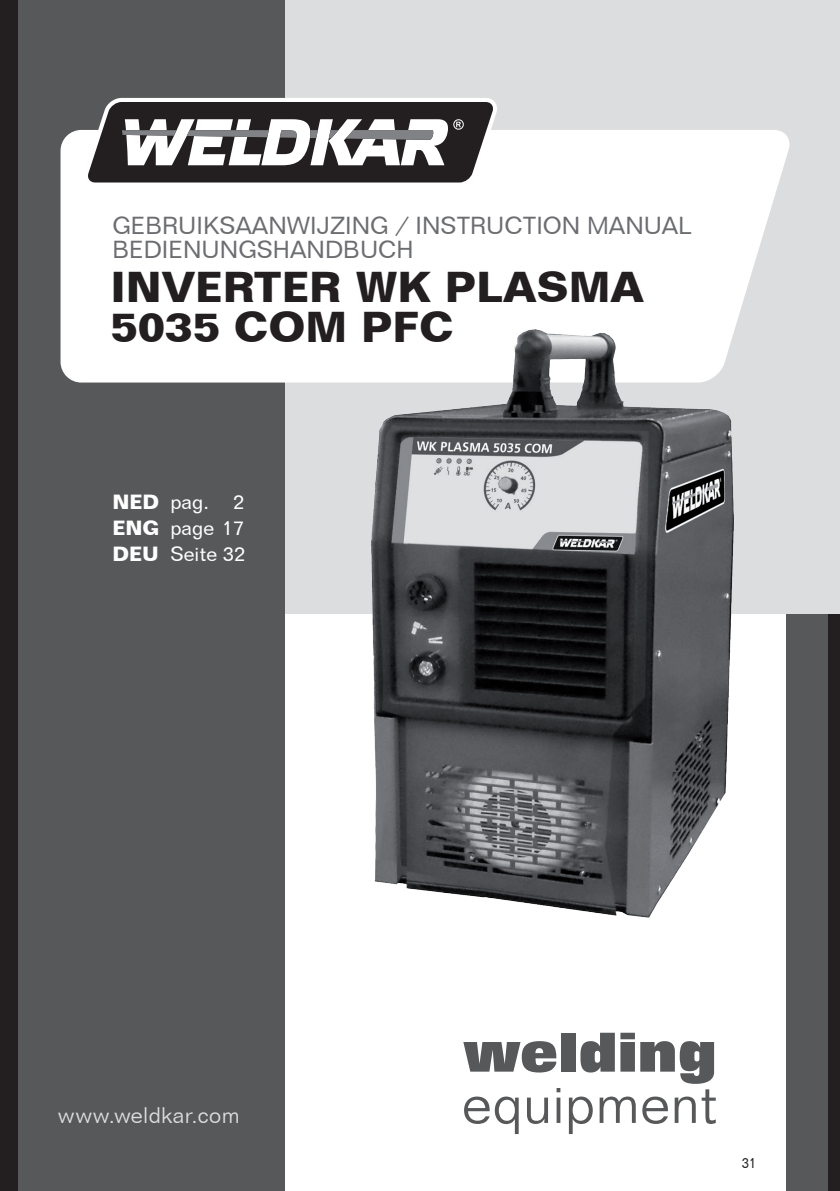
<style>
.page{position:relative;width:840px;height:1191px;background:#fff}
.page>*{position:absolute;margin:0;border:0;box-sizing:border-box;transform-origin:0 0}
.t1{font:300 54.4px "Folio BT";color:#57585a}
.t2{font:800 54.4px "Folio Std";color:#57585a}
.t3{font:700 42px/40px "Folio BT";color:#231f20}
.t4{font:24px/24px "Folio BT";color:#6c6d70}
.t5{font:300 22px "Folio BT";letter-spacing:.015em;color:#dcdddf}
.t6{font:20px/26.2px "Folio BT";color:#fff;text-align:justify}
.t7{font:14.4px "Folio BT";color:#231f20;scale:.9 1}
.s1{font-weight:700}
</style>
<div class="page">
<div style="left:785px;top:0;width:48px;height:1191px;background:#57585a"></div>
<div style="left:828px;top:0;width:11px;height:1191px;background:#231f20"></div>
<div style="left:0;top:0;width:839px;height:614px;background:#dcdddf"></div>
<div style="left:17px;top:0;width:268px;height:1191px;background:#57585a"></div>
<div style="left:0;top:0;width:17px;height:1191px;background:#231f20"></div>
<div style="left:60px;top:130px;width:730px;height:252px;background:#fff"></div>
<svg style="left:84px;top:98px;width:413px;height:89px;background:#7c7a7b"></svg>
<img style="left:300px;top:309px;width:467px;height:609px">
<p class="t4" style="left:112px;top:213px;width:580px">GEBRUIKSAANWIJZING / INSTRUCTION MANUAL<br>BEDIENUNGSHANDBUCH</p>
<h2 class="t3" style="left:110px;top:266px;width:535px">INVERTER WK PLASMA<br>5035 COM PFC</h2>
<p class="t6" style="left:112px;top:488px;width:134px"><span class="s1">NED</span> pag. 2<br><span class="s1">ENG</span> page 17<br><span class="s1">DEU</span> Seite 32</p>
<p class="t5" style="left:58px;top:1101px;width:183px">www.weldkar.com</p>
<h1 class="t2" style="left:463px;top:1021px;width:254px">welding</h1>
<h1 class="t1" style="left:461px;top:1070px;width:258px">equipment</h1>
<p class="t7" style="left:741px;top:1154px;width:18px">31</p>
</div>
